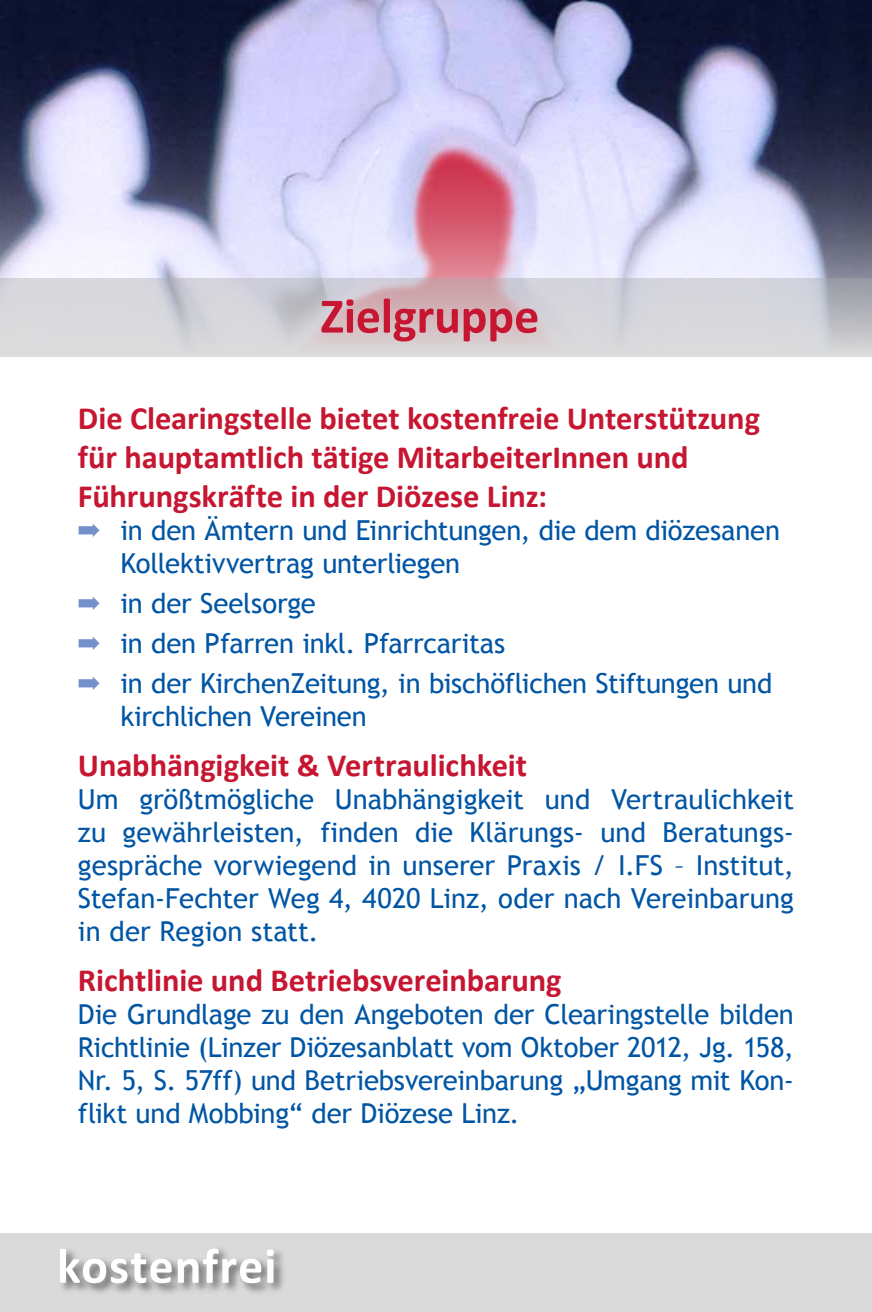
<style>
.page{position:relative;width:872px;height:1312px;background:#fff}
.page>*{position:absolute;margin:0;border:0;box-sizing:border-box;transform-origin:0 0}
.t1{font:700 50px "Calibri";letter-spacing:-.005em;color:#c61631}
.t2{font:700 50px "Calibri";letter-spacing:.02em;color:#fff}
.t3{font:700 32.5px/39px "Calibri";letter-spacing:-.005em;color:#c61631}
.t4{font:27.5px/33px "Trebuchet MS";letter-spacing:-.01em;color:#0055a4}
.s1{color:#7390c9}
</style>
<div class="page">
<img style="left:0;top:0;width:872px;height:278px">
<svg style="left:0;top:278px;width:872px;height:78px;background:#d3ced3"></svg>
<div style="left:0;top:1233px;width:872px;height:78px;background:#dadada"></div>
<div style="left:0;top:1245px;width:286px;height:58px;background:#000;opacity:.52"></div>
<h1 class="t1" style="left:320px;top:285px;width:221px">Zielgruppe</h1>
<p class="t3" style="left:78px;top:396px;width:683px">Die Clearingstelle bietet kostenfreie Unterstützung für hauptamtlich tätige MitarbeiterInnen und<br>Führungskräfte in der Diözese Linz:</p>
<p class="t4" style="left:120px;top:513px;width:661px;text-indent:-42px"><span class="s1">➡</span> in den Ämtern und Einrichtungen, die dem diözesanen<br>Kollektivvertrag unterliegen</p>
<p class="t4" style="left:78px;top:583px;width:696px;line-height:40px"><span class="s1">➡</span> in der Seelsorge<br><span class="s1">➡</span> in den Pfarren inkl. Pfarrcaritas<br><span class="s1">➡</span> in der KirchenZeitung, in bischöflichen Stiftungen und</p>
<p class="t4" style="left:120px;top:700px;width:248px">kirchlichen Vereinen</p>
<p class="t3" style="left:78px;top:743px;width:451px">Unabhängigkeit &amp; Vertraulichkeit</p>
<p class="t4" style="left:78px;top:782px;width:717px;text-align:justify">Um größtmögliche Unabhängigkeit und Vertraulichkeit zu gewährleisten, finden die Klärungs- und Beratungs&shy;gespräche vorwiegend in unserer Praxis / I.FS – Institut, Stefan-Fechter Weg 4, 4020 Linz, oder nach Vereinbarung in der Region statt.</p>
<p class="t3" style="left:78px;top:958px;width:485px">Richtlinie und Betriebsvereinbarung</p>
<p class="t4" style="left:78px;top:997px;width:717px;text-align:justify">Die Grundlage zu den Angeboten der Clearingstelle bilden Richtlinie (Linzer Diözesanblatt vom Oktober 2012, Jg. 158, Nr. 5, S. 57ff) und Betriebsvereinbarung „Umgang mit Kon&shy;flikt und Mobbing“ der Diözese Linz.</p>
<h1 class="t2" style="left:57px;top:1234px;width:221px">kostenfrei</h1>
</div>
